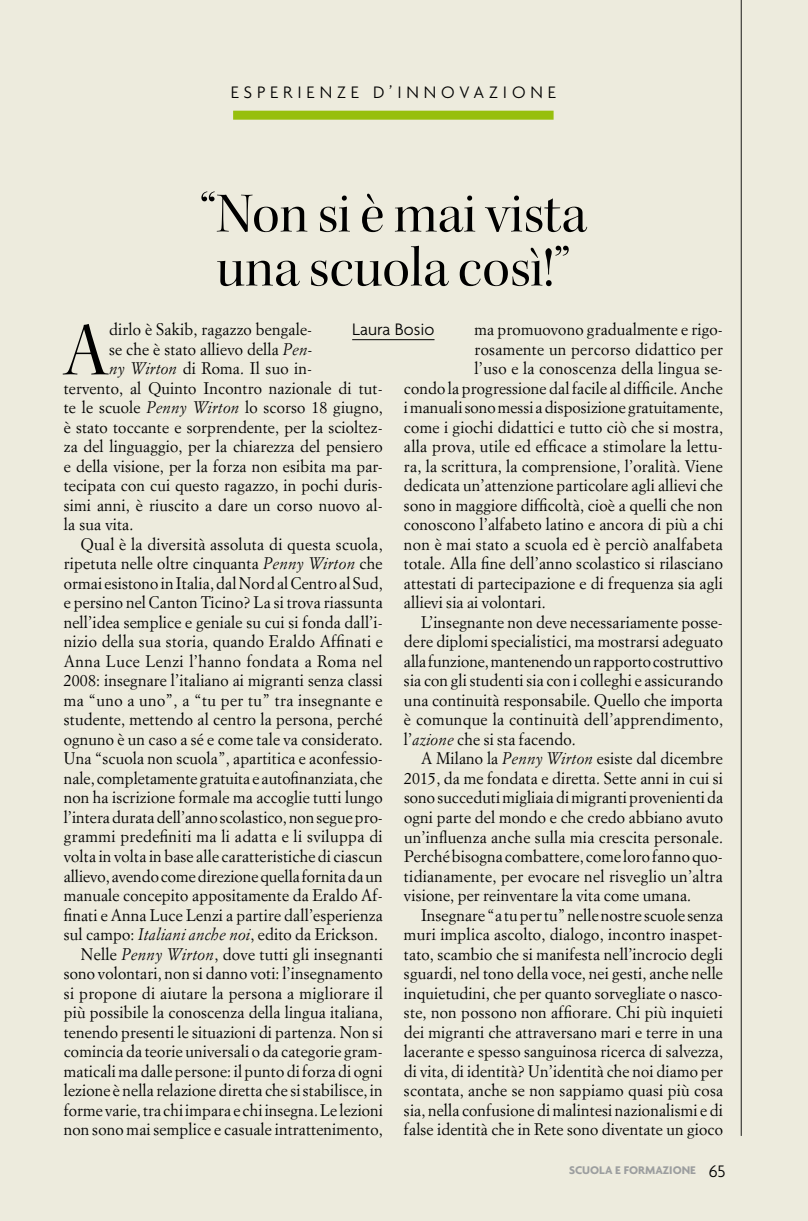
<style>
.page{position:relative;width:808px;height:1221px;background:#fff}
.page>*{position:absolute;margin:0;border:0;box-sizing:border-box;transform-origin:0 0}
.t1{font:77.1px "Kepler Std Disp";color:#000;scale:.96 1}
.t2{font:57px/54px "Kepler Std Disp";letter-spacing:.005em;color:#000}
.t3{font:300 18px "Agenda";letter-spacing:.27em;color:#000}
.t4{font:300 18px "Agenda";color:#000}
.t5{font:16.5px "Simoncini Garamond";letter-spacing:.01em;color:#000;scale:.96 1}
.t6{font:16.5px "Simoncini Garamond";letter-spacing:.03em;color:#000;scale:.96 1}
.t7{font:700 12px "Agenda";color:#9c9e9f}
.s1{font-style:italic}
.s2{font-weight:300;font-size:18px;color:#000}
</style>
<div class="page">
<div style="left:0;top:0;width:808px;height:1220px;background:#edebdd"></div>
<hr style="left:741px;top:0;width:1px;height:1135px;background:#000">
<hr style="left:352px;top:339px;width:82px;height:1px;background:#000">
<div style="left:233px;top:111px;width:321px;height:9px;background:#97bf0d"></div>
<p class="t3" style="left:231px;top:82px;width:327px">ESPERIENZE D’INNOVAZIONE</p>
<h2 class="t2" style="left:200px;top:187px;width:389px">“Non si è mai vista una scuola così!”</h2>
<h1 class="t1" style="left:64px;top:307px;width:47px">A</h1>
<p class="t5" style="left:109px;top:319px;width:213px">dirlo è Sakib, ragazzo bengale-</p>
<p class="t5" style="left:474px;top:319px;width:260px">ma promuovono gradualmente e rigo-</p>
<p class="t5" style="left:474px;top:339px;width:260px">rosamente un percorso didattico per</p>
<p class="t5" style="left:474px;top:358px;width:260px">l’uso e la conoscenza della lingua se-</p>
<p class="t5" style="left:404px;top:378px;width:334px">condo la progressione dal facile al difficile. Anche</p>
<p class="t5" style="left:404px;top:397px;width:334px">i manuali sono messi a disposizione gratuitamente,</p>
<p class="t5" style="left:404px;top:417px;width:334px">come i giochi didattici e tutto ciò che si mostra,</p>
<p class="t5" style="left:404px;top:436px;width:334px">alla prova, utile ed efficace a stimolare la lettu-</p>
<p class="t5" style="left:404px;top:456px;width:334px">ra, la scrittura, la comprensione, l’oralità. Viene</p>
<p class="t5" style="left:404px;top:475px;width:334px">dedicata un’attenzione particolare agli allievi che</p>
<p class="t5" style="left:404px;top:495px;width:334px">sono in maggiore difficoltà, cioè a quelli che non</p>
<p class="t5" style="left:404px;top:514px;width:334px">conoscono l’alfabeto latino e ancora di più a chi</p>
<p class="t5" style="left:404px;top:534px;width:334px">non è mai stato a scuola ed è perciò analfabeta</p>
<p class="t5" style="left:404px;top:553px;width:334px">totale. Alla fine dell’anno scolastico si rilasciano</p>
<p class="t5" style="left:404px;top:573px;width:334px">attestati di partecipazione e di frequenza sia agli</p>
<p class="t5" style="left:404px;top:592px;width:149px">allievi sia ai volontari.</p>
<p class="t5" style="left:421px;top:612px;width:316px">L’insegnante non deve necessariamente posse-</p>
<p class="t5" style="left:404px;top:631px;width:334px">dere diplomi specialistici, ma mostrarsi adeguato</p>
<p class="t5" style="left:404px;top:651px;width:334px">alla funzione, mantenendo un rapporto costruttivo</p>
<p class="t5" style="left:404px;top:670px;width:334px">sia con gli studenti sia con i colleghi e assicurando</p>
<p class="t5" style="left:404px;top:690px;width:334px">una continuità responsabile. Quello che importa</p>
<p class="t5" style="left:404px;top:709px;width:334px">è comunque la continuità dell’apprendimento,</p>
<p class="t5" style="left:404px;top:729px;width:180px">l’<span class="s1">azione</span> che si sta facendo.</p>
<p class="t5" style="left:421px;top:748px;width:316px">A Milano la <span class="s1">Penny Wirton</span> esiste dal dicembre</p>
<p class="t5" style="left:404px;top:768px;width:334px">2015, da me fondata e diretta. Sette anni in cui si</p>
<p class="t5" style="left:404px;top:787px;width:334px">sono succeduti migliaia di migranti provenienti da</p>
<p class="t5" style="left:404px;top:807px;width:334px">ogni parte del mondo e che credo abbiano avuto</p>
<p class="t5" style="left:404px;top:826px;width:334px">un’influenza anche sulla mia crescita personale.</p>
<p class="t5" style="left:404px;top:846px;width:334px">Perché bisogna combattere, come loro fanno quo-</p>
<p class="t5" style="left:404px;top:865px;width:334px">tidianamente, per evocare nel risveglio un’altra</p>
<p class="t5" style="left:404px;top:885px;width:301px">visione, per reinventare la vita come umana.</p>
<p class="t5" style="left:421px;top:904px;width:316px">Insegnare “a tu per tu” nelle nostre scuole senza</p>
<p class="t5" style="left:404px;top:924px;width:334px">muri implica ascolto, dialogo, incontro inaspet-</p>
<p class="t5" style="left:404px;top:943px;width:334px">tato, scambio che si manifesta nell’incrocio degli</p>
<p class="t5" style="left:404px;top:963px;width:334px">sguardi, nel tono della voce, nei gesti, anche nelle</p>
<p class="t5" style="left:404px;top:982px;width:334px">inquietudini, che per quanto sorvegliate o nasco-</p>
<p class="t5" style="left:404px;top:1002px;width:334px">ste, non possono non affiorare. Chi più inquieti</p>
<p class="t5" style="left:404px;top:1021px;width:334px">dei migranti che attraversano mari e terre in una</p>
<p class="t5" style="left:404px;top:1041px;width:334px">lacerante e spesso sanguinosa ricerca di salvezza,</p>
<p class="t5" style="left:404px;top:1060px;width:334px">di vita, di identità? Un’identità che noi diamo per</p>
<p class="t5" style="left:404px;top:1080px;width:334px">scontata, anche se non sappiamo quasi più cosa</p>
<p class="t5" style="left:404px;top:1099px;width:334px">sia, nella confusione di malintesi nazionalismi e di</p>
<p class="t5" style="left:404px;top:1119px;width:334px">false identità che in Rete sono diventate un gioco</p>
<p class="t4" style="left:352px;top:319px;width:84px">Laura Bosio</p>
<p class="t5" style="left:109px;top:339px;width:213px">se che è stato allievo della <span class="s1">Pen-</span></p>
<p class="t5" style="left:109px;top:358px;width:213px"><span class="s1">ny Wirton</span> di Roma. Il suo in-</p>
<p class="t5" style="left:64px;top:378px;width:334px">tervento, al Quinto Incontro nazionale di tut-</p>
<p class="t5" style="left:64px;top:397px;width:334px">te le scuole <span class="s1">Penny Wirton</span> lo scorso 18 giugno,</p>
<p class="t5" style="left:64px;top:417px;width:334px">è stato toccante e sorprendente, per la scioltez-</p>
<p class="t5" style="left:64px;top:436px;width:334px">za del linguaggio, per la chiarezza del pensiero</p>
<p class="t5" style="left:64px;top:456px;width:334px">e della visione, per la forza non esibita ma par-</p>
<p class="t5" style="left:64px;top:475px;width:334px">tecipata con cui questo ragazzo, in pochi duris-</p>
<p class="t5" style="left:64px;top:495px;width:334px">simi anni, è riuscito a dare un corso nuovo al-</p>
<p class="t5" style="left:64px;top:514px;width:74px">la sua vita.</p>
<p class="t5" style="left:81px;top:534px;width:316px">Qual è la diversità assoluta di questa scuola,</p>
<p class="t5" style="left:64px;top:553px;width:334px">ripetuta nelle oltre cinquanta <span class="s1">Penny Wirton</span> che</p>
<p class="t5" style="left:64px;top:573px;width:334px">ormai esistono in Italia, dal Nord al Centro al Sud,</p>
<p class="t5" style="left:64px;top:592px;width:334px">e persino nel Canton Ticino? La si trova riassunta</p>
<p class="t5" style="left:64px;top:612px;width:334px">nell’idea semplice e geniale su cui si fonda dall’i-</p>
<p class="t5" style="left:64px;top:631px;width:334px">nizio della sua storia, quando Eraldo Affinati e</p>
<p class="t6" style="left:64px;top:651px;width:334px">Anna Luce Lenzi l’hanno fondata a Roma nel</p>
<p class="t5" style="left:64px;top:670px;width:334px">2008: insegnare l’italiano ai migranti senza classi</p>
<p class="t5" style="left:64px;top:690px;width:334px">ma “uno a uno”, a “tu per tu” tra insegnante e</p>
<p class="t5" style="left:64px;top:709px;width:333px">studente, mettendo al centro la persona, perché</p>
<p class="t5" style="left:64px;top:729px;width:334px">ognuno è un caso a sé e come tale va considerato.</p>
<p class="t5" style="left:64px;top:748px;width:334px">Una “scuola non scuola”, apartitica e aconfessio-</p>
<p class="t5" style="left:64px;top:768px;width:333px">nale, completamente gratuita e autofinanziata, che</p>
<p class="t5" style="left:64px;top:787px;width:334px">non ha iscrizione formale ma accoglie tutti lungo</p>
<p class="t5" style="left:64px;top:807px;width:334px">l’intera durata dell’anno scolastico, non segue pro-</p>
<p class="t5" style="left:64px;top:826px;width:334px">grammi predefiniti ma li adatta e li sviluppa di</p>
<p class="t5" style="left:64px;top:846px;width:334px">volta in volta in base alle caratteristiche di ciascun</p>
<p class="t5" style="left:64px;top:865px;width:334px">allievo, avendo come direzione quella fornita da un</p>
<p class="t5" style="left:64px;top:885px;width:334px">manuale concepito appositamente da Eraldo Af-</p>
<p class="t5" style="left:64px;top:904px;width:334px">finati e Anna Luce Lenzi a partire dall’esperienza</p>
<p class="t5" style="left:64px;top:924px;width:329px">sul campo: <span class="s1">Italiani anche noi</span>, edito da Erickson.</p>
<p class="t5" style="left:81px;top:943px;width:316px">Nelle <span class="s1">Penny Wirton</span>, dove tutti gli insegnanti</p>
<p class="t5" style="left:64px;top:963px;width:334px">sono volontari, non si danno voti: l’insegnamento</p>
<p class="t5" style="left:64px;top:982px;width:334px">si propone di aiutare la persona a migliorare il</p>
<p class="t5" style="left:64px;top:1002px;width:334px">più possibile la conoscenza della lingua italiana,</p>
<p class="t5" style="left:64px;top:1021px;width:334px">tenendo presenti le situazioni di partenza. Non si</p>
<p class="t5" style="left:64px;top:1041px;width:334px">comincia da teorie universali o da categorie gram-</p>
<p class="t5" style="left:64px;top:1060px;width:334px">maticali ma dalle persone: il punto di forza di ogni</p>
<p class="t5" style="left:64px;top:1080px;width:334px">lezione è nella relazione diretta che si stabilisce, in</p>
<p class="t5" style="left:64px;top:1099px;width:334px">forme varie, tra chi impara e chi insegna. Le lezioni</p>
<p class="t5" style="left:64px;top:1119px;width:334px">non sono mai semplice e casuale intrattenimento,</p>
<p class="t7" style="left:569px;top:1162px;width:158px">SCUOLA E FORMAZIONE <span class="s2">65</span></p>
</div>
